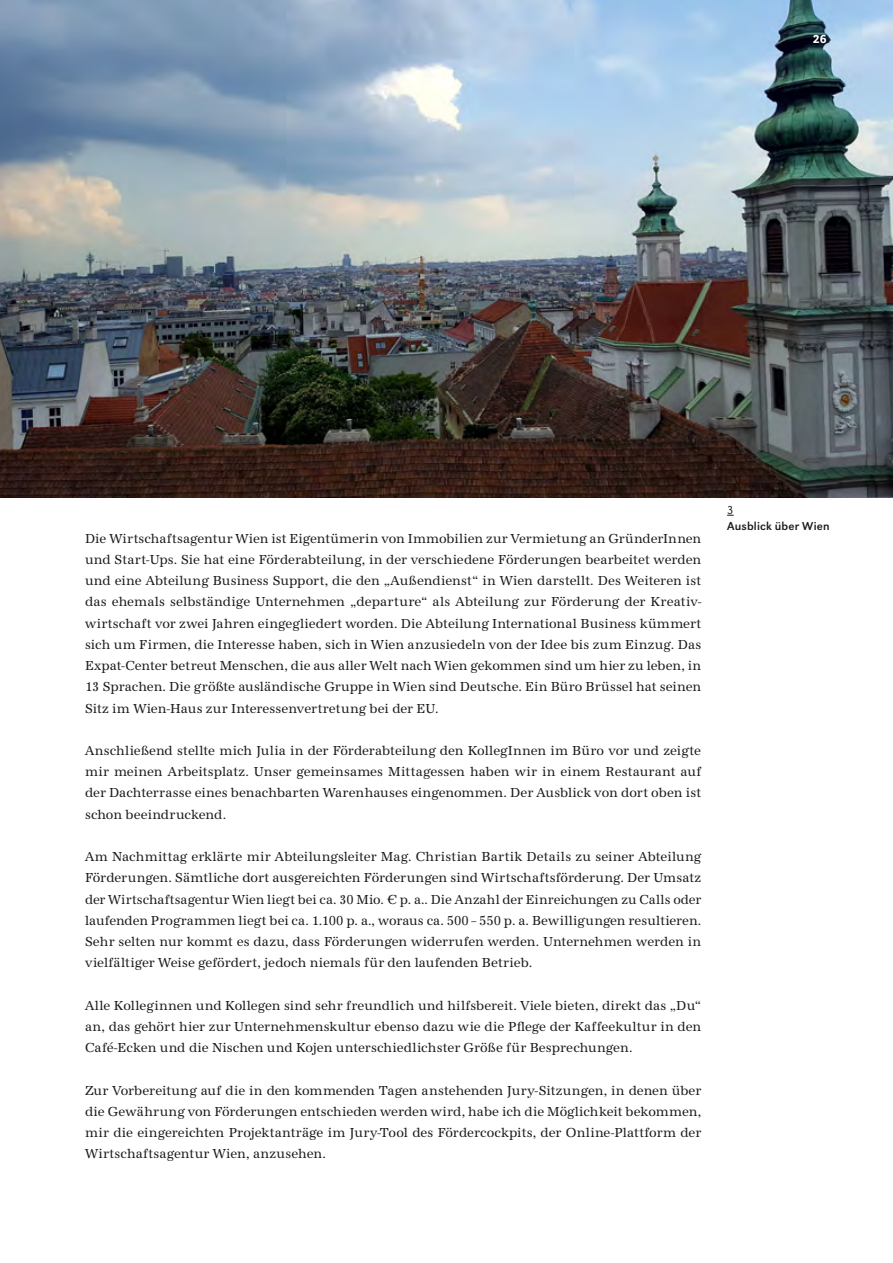
<style>
.page{position:relative;width:893px;height:1263px;background:#fff}
.page>*{position:absolute;margin:0;border:0;box-sizing:border-box;transform-origin:0 0}
.Fließtext_URW-Antiqu{font:13.5px/21.1px "URW Antiqua Nar";letter-spacing:.005em;color:#1a1a18;text-align:justify}
.Bildunterschrift_8pt{font:12px "URW Grotesk";letter-spacing:.015em;color:#1a1a18}
.Paginierung_rechts_8{font:500 12px "URW Grotesk";color:#fff}
.Bildnummer_8pt{font:300 12px "URW Grotesk";color:#1a1a18}
</style>
<div class="page">
<img style="left:0;top:0;width:893px;height:498px">
<p class="Paginierung_rechts_8" style="left:813px;top:31px;width:16px">26</p>
<p class="Fließtext_URW-Antiqu" style="left:85px;top:528px;width:618px">Die Wirtschaftsagentur Wien ist Eigentümerin von Immobilien zur Vermietung an GründerInnen und Start-Ups. Sie hat eine Förderabteilung, in der verschiedene Förderungen bearbeitet werden und eine Abteilung Business Support, die den „Außendienst“ in Wien darstellt. Des Weiteren ist das ehemals selbständige Unternehmen „departure“ als Abteilung zur Förderung der Kreativ&shy;wirtschaft vor zwei Jahren eingegliedert worden. Die Abteilung International Business kümmert sich um Firmen, die Interesse haben, sich in Wien anzusiedeln von der Idee bis zum Einzug. Das Expat-Center betreut Menschen, die aus aller Welt nach Wien gekommen sind um hier zu leben, in 13 Sprachen. Die größte ausländische Gruppe in Wien sind Deutsche. Ein Büro Brüssel hat seinen Sitz im Wien-Haus zur Interessenvertretung bei der EU.</p>
<p class="Fließtext_URW-Antiqu" style="left:85px;top:740px;width:618px">Anschließend stellte mich Julia in der Förderabteilung den KollegInnen im Büro vor und zeigte mir meinen Arbeitsplatz. Unser gemeinsames Mittagessen haben wir in einem Restaurant auf der Dachterrasse eines benachbarten Warenhauses eingenommen. Der Ausblick von dort oben ist schon beeindruckend.</p>
<p class="Fließtext_URW-Antiqu" style="left:85px;top:846px;width:618px">Am Nachmittag erklärte mir Abteilungsleiter Mag. Christian Bartik Details zu seiner Abteilung Förderungen. Sämtliche dort ausgereichten Förderungen sind Wirtschaftsförderung. Der Umsatz der Wirtschaftsagentur Wien liegt bei ca. 30 Mio. € p. a.. Die Anzahl der Einreichungen zu Calls oder laufenden Programmen liegt bei ca. 1.100 p. a., woraus ca. 500 – 550 p. a. Bewilligungen resultieren.<br>Sehr selten nur kommt es dazu, dass Förderungen widerrufen werden. Unternehmen werden in vielfältiger Weise gefördert, jedoch niemals für den laufenden Betrieb.</p>
<p class="Fließtext_URW-Antiqu" style="left:85px;top:995px;width:618px">Alle Kolleginnen und Kollegen sind sehr freundlich und hilfsbereit. Viele bieten, direkt das „Du“ an, das gehört hier zur Unternehmenskultur ebenso dazu wie die Pflege der Kaffeekultur in den Café-Ecken und die Nischen und Kojen unterschiedlichster Größe für Besprechungen.</p>
<p class="Fließtext_URW-Antiqu" style="left:85px;top:1080px;width:618px">Zur Vorbereitung auf die in den kommenden Tagen anstehenden Jury-Sitzungen, in denen über die Gewährung von Förderungen entschieden werden wird, habe ich die Möglichkeit bekommen, mir die eingereichten Projektanträge im Jury-Tool des Fördercockpits, der Online-Plattform der Wirtschaftsagentur Wien, anzusehen.</p>
<p class="Bildnummer_8pt" style="left:727px;top:503px;width:8px">3</p>
<p class="Bildunterschrift_8pt" style="left:727px;top:519px;width:104px">Ausblick über Wien</p>
</div>
